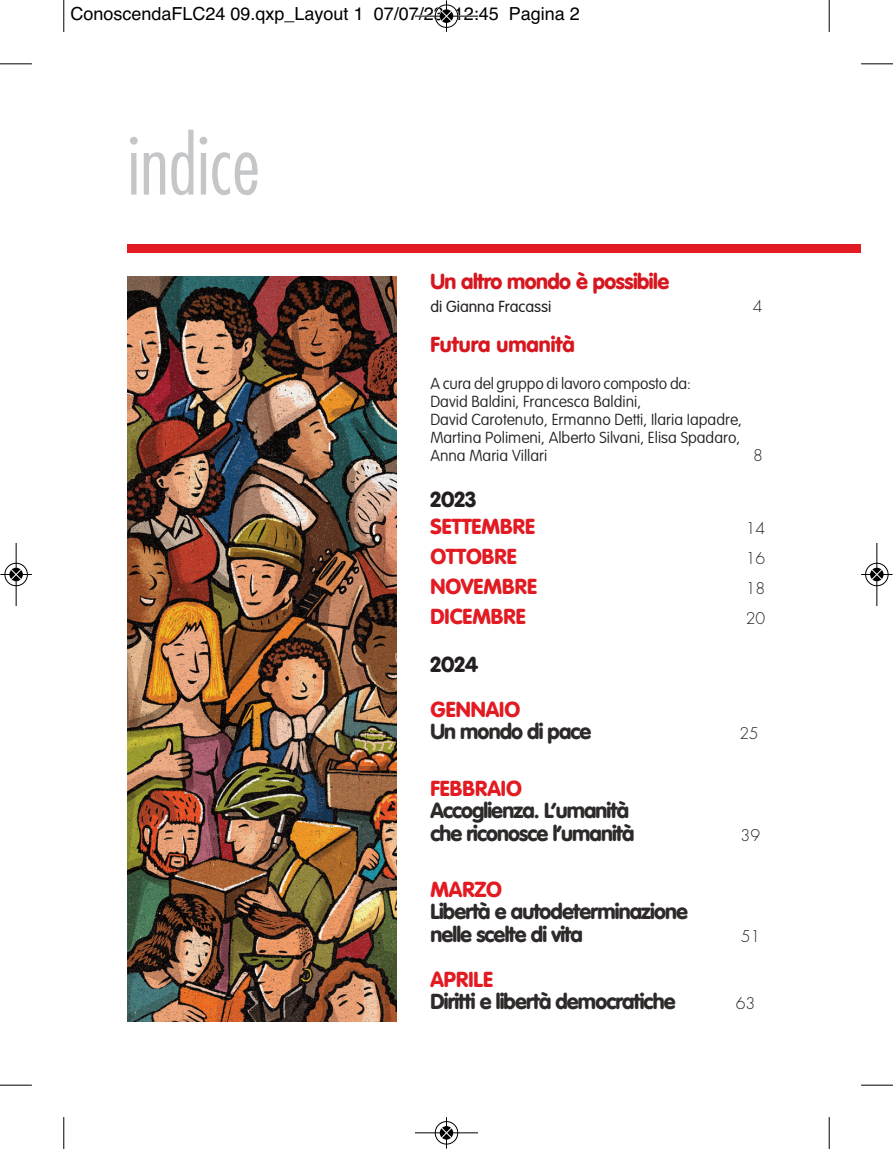
<style>
.page{position:relative;width:893px;height:1149px;background:#fff}
.page>*{position:absolute;margin:0;border:0;box-sizing:border-box;transform-origin:0 0}
.t1{font:300 condensed 81px "Futura Std";color:#c5c6c8}
.t2{font:900 21.38px "VAG Rounded LT";letter-spacing:-.04em;color:#2d2a29}
.t3{font:900 21.38px "VAG Rounded LT";color:#e21a21}
.t4{font:900 21.38px "VAG Rounded LT";letter-spacing:-.025em;color:#d7171f}
.t5{font:900 21.38px "VAG Rounded LT";color:#d7171f}
.t6{font:900 21.38px "VAG Rounded LT";color:#231f20}
.t7{font:18px "Helvetica";color:#000}
.t8{font:100 15.75px "VAG Rounded";color:#231f20}
.t9{font:300 15.75px "Futura Std";color:#231f20}
.t10{font:300 15.75px "VAG Rounded LT";color:#231f20}
</style>
<div class="page">
<div style="left:128px;top:244px;width:733px;height:9px;background:#e21a21"></div>
<img style="left:128px;top:276px;width:269px;height:744px">
<hr style="left:63px;top:0;width:1px;height:32px;background:#000">
<hr style="left:0;top:63px;width:32px;height:1px;background:#000">
<hr style="left:829px;top:0;width:1px;height:32px;background:#000">
<hr style="left:861px;top:63px;width:32px;height:1px;background:#000">
<hr style="left:63px;top:1116px;width:1px;height:32px;background:#000">
<hr style="left:0;top:1084px;width:32px;height:1px;background:#000">
<hr style="left:829px;top:1116px;width:1px;height:32px;background:#000">
<hr style="left:861px;top:1084px;width:32px;height:1px;background:#000">
<div style="left:434px;top:4px;width:24px;height:24px;border:1px solid #fff;border-radius:50%"></div>
<hr style="left:415px;top:16px;width:63px;height:1px;background:#000">
<hr style="left:446px;top:0;width:1px;height:32px;background:#000">
<div style="left:435px;top:5px;width:23px;height:23px;border:1px solid #000;border-radius:50%"></div>
<svg style="left:440px;top:9px;width:13px;height:14px"></svg>
<svg style="left:441px;top:10px;width:11px;height:12px"></svg>
<div style="left:434px;top:1120px;width:24px;height:24px;border:1px solid #fff;border-radius:50%"></div>
<hr style="left:415px;top:1132px;width:63px;height:1px;background:#000">
<hr style="left:446px;top:1116px;width:1px;height:32px;background:#000">
<div style="left:435px;top:1120px;width:23px;height:23px;border:1px solid #000;border-radius:50%"></div>
<svg style="left:440px;top:1125px;width:13px;height:14px"></svg>
<svg style="left:441px;top:1126px;width:11px;height:12px"></svg>
<div style="left:4px;top:562px;width:24px;height:24px;border:1px solid #fff;border-radius:50%"></div>
<hr style="left:16px;top:543px;width:1px;height:63px;background:#000">
<hr style="left:0;top:574px;width:32px;height:1px;background:#000">
<div style="left:5px;top:562px;width:23px;height:24px;border:1px solid #000;border-radius:50%"></div>
<svg style="left:9px;top:567px;width:14px;height:14px"></svg>
<svg style="left:10px;top:568px;width:12px;height:12px"></svg>
<div style="left:865px;top:562px;width:24px;height:24px;border:1px solid #fff;border-radius:50%"></div>
<hr style="left:876px;top:543px;width:1px;height:63px;background:#000">
<hr style="left:861px;top:574px;width:32px;height:1px;background:#000">
<div style="left:865px;top:562px;width:23px;height:24px;border:1px solid #000;border-radius:50%"></div>
<svg style="left:870px;top:567px;width:14px;height:14px"></svg>
<svg style="left:871px;top:568px;width:11px;height:12px"></svg>
<p class="t7" style="left:71px;top:7px;width:511px">ConoscendaFLC24 09.qxp_Layout 1 07/07/23 12:45 Pagina 2</p>
<p class="t1" style="left:128px;top:119px;width:134px">indice</p>
<p class="t4" style="left:430px;top:273px;width:240px">Un altro mondo è possibile</p>
<p class="t10" style="left:430px;top:299px;width:123px">di Gianna Fracassi</p>
<p class="t9" style="left:753px;top:297px;width:11px">4</p>
<p class="t5" style="left:430px;top:336px;width:146px">Futura umanità</p>
<p class="t8" style="left:430px;top:377px;width:262px">A cura del gruppo di lavoro composto da:</p>
<p class="t8" style="left:430px;top:395px;width:212px">David Baldini, Francesca Baldini,</p>
<p class="t8" style="left:430px;top:413px;width:313px">David Carotenuto, Ermanno Detti, Ilaria Iapadre,</p>
<p class="t8" style="left:430px;top:431px;width:311px">Martina Polimeni, Alberto Silvani, Elisa Spadaro,</p>
<p class="t8" style="left:430px;top:449px;width:118px">Anna Maria Villari</p>
<p class="t9" style="left:753px;top:446px;width:11px">8</p>
<p class="t6" style="left:430px;top:490px;width:47px">2023</p>
<p class="t3" style="left:430px;top:517px;width:106px">SETTEMBRE</p>
<p class="t9" style="left:746px;top:518px;width:21px">14</p>
<p class="t3" style="left:430px;top:547px;width:88px">OTTOBRE</p>
<p class="t9" style="left:746px;top:548px;width:21px">16</p>
<p class="t3" style="left:430px;top:577px;width:108px">NOVEMBRE</p>
<p class="t9" style="left:746px;top:578px;width:21px">18</p>
<p class="t3" style="left:430px;top:607px;width:97px">DICEMBRE</p>
<p class="t9" style="left:746px;top:608px;width:21px">20</p>
<p class="t6" style="left:430px;top:655px;width:49px">2024</p>
<p class="t3" style="left:430px;top:700px;width:91px">GENNAIO</p>
<p class="t2" style="left:430px;top:722px;width:162px">Un mondo di pace</p>
<p class="t9" style="left:739px;top:724px;width:20px">25</p>
<p class="t3" style="left:430px;top:778px;width:93px">FEBBRAIO</p>
<p class="t2" style="left:430px;top:801px;width:200px">Accoglienza. L’umanità</p>
<p class="t2" style="left:430px;top:823px;width:206px">che riconosce l’umanità</p>
<p class="t9" style="left:741px;top:825px;width:21px">39</p>
<p class="t3" style="left:430px;top:880px;width:73px">MARZO</p>
<p class="t2" style="left:430px;top:902px;width:259px">Libertà e autodeterminazione</p>
<p class="t2" style="left:430px;top:925px;width:154px">nelle scelte di vita</p>
<p class="t9" style="left:741px;top:926px;width:21px">51</p>
<p class="t3" style="left:430px;top:970px;width:64px">APRILE</p>
<p class="t2" style="left:430px;top:992px;width:247px">Diritti e libertà democratiche</p>
<p class="t9" style="left:736px;top:994px;width:21px">63</p>
</div>
